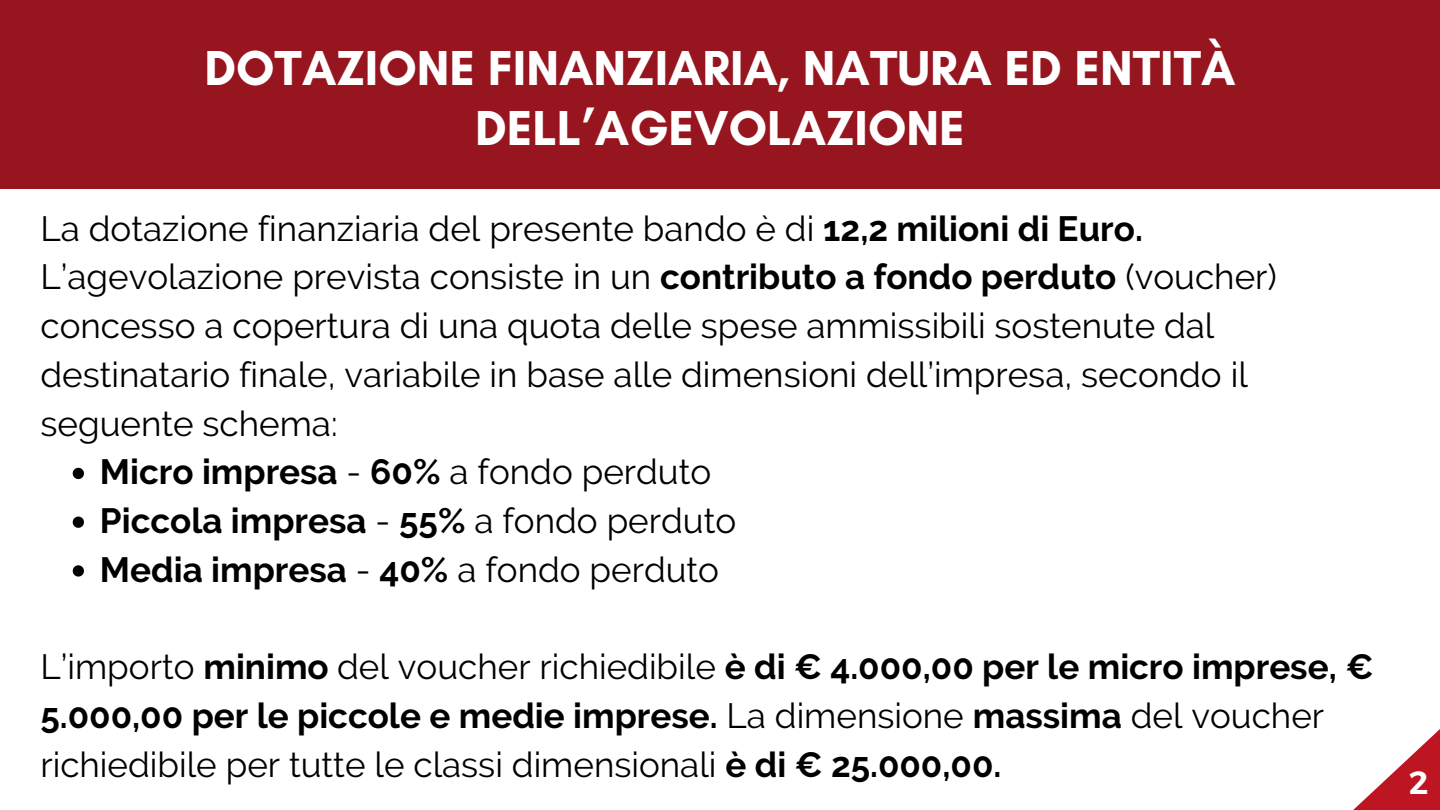
<style>
.page{position:relative;width:1440px;height:810px;background:#96151f}
.page>*{position:absolute;margin:0;border:0;box-sizing:border-box;transform-origin:0 0}
.t1{font:700 50px/60px "Glacial Indifference";color:#fff;text-align:center}
.t2{font:35px/48.8px "Raleway";color:#000}
.t3{font:700 35px "Raleway";color:#000}
.t4{font:700 32px "Kief Montaser Semi";color:#fff}
.s1{font-weight:700}
.s2{font-weight:400}
</style>
<div class="page">
<div style="left:0;top:189px;width:1440px;height:621px;background:#fff"></div>
<svg style="left:1353px;top:729px;width:87px;height:81px"></svg>
<svg style="left:73px;top:468px;width:11px;height:11px"></svg>
<svg style="left:73px;top:517px;width:11px;height:11px"></svg>
<svg style="left:73px;top:565px;width:11px;height:12px"></svg>
<h1 class="t1" style="left:204px;top:37px;width:1033px">DOTAZIONE FINANZIARIA, NATURA ED ENTITÀ<br>DELL’AGEVOLAZIONE</h1>
<p class="t2" style="left:40px;top:204px;width:1104px">La dotazione finanziaria del presente bando è di <span class="s1">12,2 milioni di Euro.</span></p>
<p class="t2" style="left:40px;top:253px;width:1238px">L’agevolazione prevista consiste in un <span class="s1">contributo a fondo perduto</span> (voucher) concesso a copertura di una quota delle spese ammissibili sostenute dal destinatario finale, variabile in base alle dimensioni dell’impresa, secondo il seguente schema:</p>
<p class="t3" style="left:100px;top:451px;width:613px">Micro impresa <span class="s2">-</span> 60% <span class="s2">a fondo perduto</span></p>
<p class="t3" style="left:100px;top:500px;width:638px">Piccola impresa <span class="s2">-</span> 55% <span class="s2">a fondo perduto</span></p>
<p class="t3" style="left:100px;top:549px;width:621px">Media impresa <span class="s2">-</span> 40% <span class="s2">a fondo perduto</span></p>
<p class="t2" style="left:40px;top:643px;width:1335px">L’importo <span class="s1">minimo</span> del voucher richiedibile <span class="s1">è di € 4.000,00 per le micro imprese, €<br>5.000,00 per le piccole e medie imprese.</span> La dimensione <span class="s1">massima</span> del voucher richiedibile per tutte le classi dimensionali <span class="s1">è di € 25.000,00.</span></p>
<p class="t4" style="left:1409px;top:763px;width:21px">2</p>
</div>
